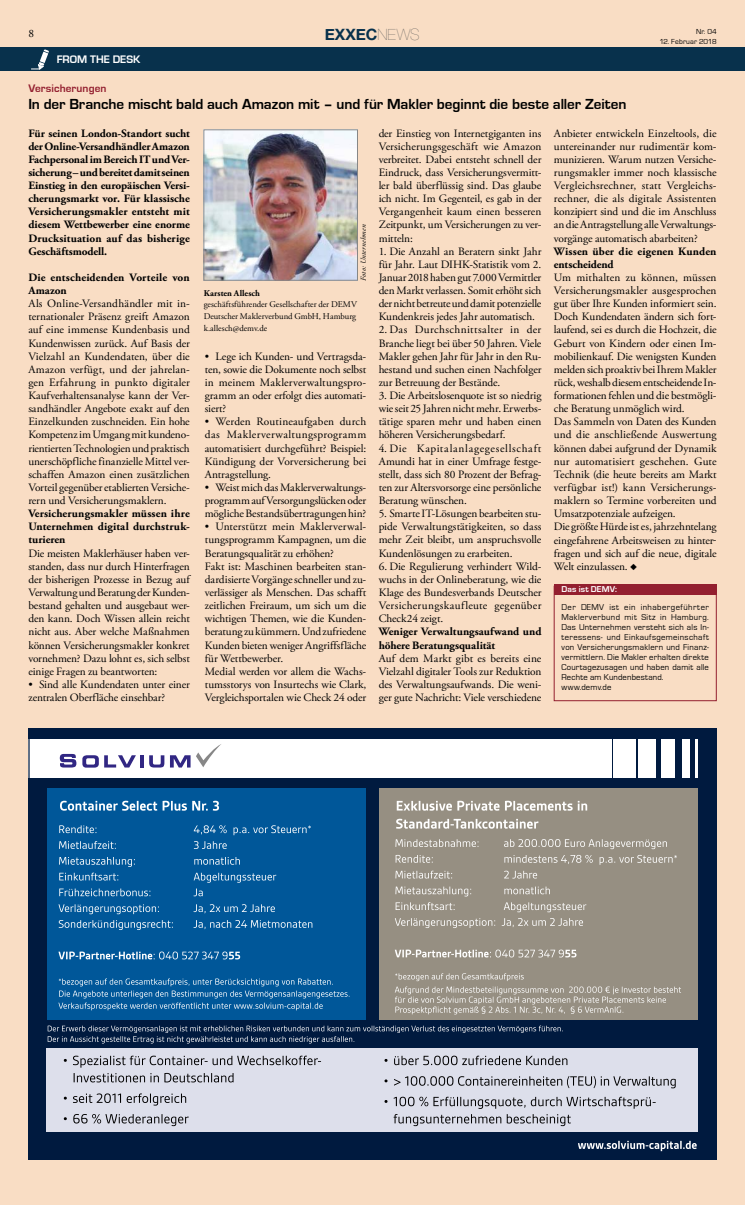
<style>
.page{position:relative;width:745px;height:1205px;background:#fff}
.page>*{position:absolute;margin:0;border:0;box-sizing:border-box;transform-origin:0 0}
.t1{font:700 15.62px "Helvetica Neue";color:#08314c}
.t2{font:700 15px "Eurostile";letter-spacing:-.005em;color:#000}
.t3{font:11.25px/13.1px "Adobe Garamond Pro";letter-spacing:-.005em;color:#000;text-align:justify}
.t4{font:700 11.25px/13.1px "Adobe Garamond Pro";letter-spacing:.005em;color:#000}
.t5{font:700 11.25px "Eurostile";letter-spacing:.01em;color:#931f2f}
.t6{font:700 11.25px "Eurostile";color:#fff}
.t7{font:8.75px/10px "Eurostile";letter-spacing:.03em;color:#000}
.t8{font:8.75px/11.9px "Adobe Garamond Pro";letter-spacing:-.005em;color:#000;text-align:justify}
.t9{font:700 8.75px "Adobe Garamond Pro";letter-spacing:.005em;color:#000}
.t10{font:700 8.75px "Eurostile";letter-spacing:.015em;color:#fff}
.t11{font:7.5px "Eurostile";letter-spacing:.015em;color:#000}
.t12{font:italic 7.5px "Adobe Garamond Pro";letter-spacing:.02em;color:#000}
.s1{font-weight:200;color:#575756}
</style>
<div class="page">
<div style="left:0;top:0;width:744px;height:1205px;background:#f9ddc4"></div>
<div style="left:0;top:48px;width:744px;height:23px;background:#08314c"></div>
<svg style="left:31px;top:49px;width:18px;height:21px"></svg>
<div style="left:553px;top:586px;width:163px;height:115px;border:1px solid #931f2f"></div>
<div style="left:553px;top:584px;width:163px;height:11px;background:#931f2f"></div>
<img style="left:205px;top:132px;width:150px;height:146px">
<div style="left:203px;top:130px;width:154px;height:150px;border:1px solid #878787"></div>
<svg style="left:28px;top:728px;width:688px;height:431px;background:#678097"></svg>
<p class="t3" style="left:28px;top:27px;width:7px">8</p>
<p class="t6" style="left:57px;top:53px;width:85px">FROM THE DESK</p>
<h1 class="t1" style="left:324px;top:25px;width:96px">EXXEC<span class="s1">NEWS</span></h1>
<p class="t11" style="left:695px;top:27px;width:22px">Nr. 04</p>
<p class="t11" style="left:659px;top:37px;width:59px">12. Februar 2018</p>
<p class="t5" style="left:28px;top:82px;width:80px">Versicherungen</p>
<h2 class="t2" style="left:28px;top:96px;width:599px">In der Branche mischt bald auch Amazon mit – und für Makler beginnt die beste aller Zeiten</h2>
<p class="t4" style="left:28px;top:127px;width:163px;text-align:justify">Für seinen London-Standort sucht der Online-Versandhändler Amazon Fachpersonal im Bereich IT und Ver&shy;sicherung – und bereitet damit seinen Einstieg in den europäischen Versi&shy;cherungsmarkt vor. Für klassische Versicherungsmakler entsteht mit diesem Wettbewerber eine enorme Drucksituation auf das bisherige Geschäftsmodell.</p>
<p class="t4" style="left:28px;top:271px;width:163px">Die entscheidenden Vorteile von<br>Amazon</p>
<p class="t3" style="left:28px;top:297px;width:163px">Als Online-Versandhändler mit in&shy;ternationaler Präsenz greift Amazon auf eine immense Kundenbasis und Kundenwissen zurück. Auf Basis der Vielzahl an Kundendaten, über die Amazon verfügt, und der jahrelan&shy;gen Erfahrung in punkto digitaler Kaufverhaltensanalyse kann der Ver&shy;sandhändler Angebote exakt auf den Einzelkunden zuschneiden. Ein hohe Kompetenz im Umgang mit kundeno&shy;rientierten Technologien und praktisch unerschöpfliche finanzielle Mittel ver&shy;schaffen Amazon einen zusätzlichen Vorteil gegenüber etablierten Versiche&shy;rern und Versicherungsmaklern.</p>
<p class="t4" style="left:28px;top:507px;width:163px;text-align:justify">Versicherungsmakler müssen ihre Unternehmen digital durchstruk&shy;turieren</p>
<p class="t3" style="left:28px;top:547px;width:163px">Die meisten Maklerhäuser haben ver&shy;standen, dass nur durch Hinterfragen der bisherigen Prozesse in Bezug auf Verwaltung und Beratung der Kunden&shy;bestand gehalten und ausgebaut wer&shy;den kann. Doch Wissen allein reicht nicht aus. Aber welche Maßnahmen können Versicherungsmakler konkret vornehmen? Dazu lohnt es, sich selbst einige Fragen zu beantworten:</p>
<p class="t3" style="left:28px;top:678px;width:163px">• Sind alle Kundendaten unter einer zentralen Oberfläche einsehbar?</p>
<p class="t12" style="left:358px;top:281px;width:58px;rotate:-90deg">Foto: Unternehmen</p>
<p class="t9" style="left:203px;top:288px;width:58px">Karsten Allesch</p>
<p class="t8" style="left:203px;top:299px;width:155px">geschäftsführender Gesellschafter der DEMV Deutscher Maklerverbund GmbH, Hamburg k.allesch@demv.de</p>
<p class="t3" style="left:205px;top:350px;width:163px">• Lege ich Kunden- und Vertragsda&shy;ten, sowie die Dokumente noch selbst in meinem Maklerverwaltungspro&shy;gramm an oder erfolgt dies automati&shy;siert?</p>
<p class="t3" style="left:205px;top:416px;width:163px">• Werden Routineaufgaben durch das Maklerverwaltungsprogramm automatisiert durchgeführt? Beispiel:<br>Kündigung der Vorversicherung bei Antragstellung.</p>
<p class="t3" style="left:205px;top:481px;width:163px">• Weist mich das Maklerverwaltungs&shy;programm auf Versorgungslücken oder mögliche Bestandsübertragungen hin?</p>
<p class="t3" style="left:205px;top:521px;width:163px;text-align:left">• Unterstützt mein Maklerverwal&shy;tungsprogramm Kampagnen, um die Beratungsqualität zu erhöhen?<br>Fakt ist: Maschinen bearbeiten stan&shy;dardisierte Vorgänge schneller und zu&shy;verlässiger als Menschen. Das schafft zeitlichen Freiraum, um sich um die wichtigen Themen, wie die Kunden&shy;beratung zu kümmern. Und zufriedene Kunden bieten weniger Angriffsfläche für Wettbewerber.<br>Medial werden vor allem die Wachs&shy;tumsstorys von Insurtechs wie Clark, Vergleichsportalen wie Check 24 oder</p>
<p class="t3" style="left:378px;top:127px;width:164px">der Einstieg von Internetgiganten ins Versicherungsgeschäft wie Amazon verbreitet. Dabei entsteht schnell der Eindruck, dass Versicherungsvermitt&shy;ler bald überflüssig sind. Das glaube ich nicht. Im Gegenteil, es gab in der Vergangenheit kaum einen besseren Zeitpunkt, um Versicherungen zu ver&shy;mitteln:</p>
<p class="t3" style="left:378px;top:245px;width:164px">1. Die Anzahl an Beratern sinkt Jahr für Jahr. Laut DIHK-Statistik vom 2.<br>Januar 2018 haben gut 7.000 Vermittler den Markt verlassen. Somit erhöht sich der nicht betreute und damit potenzielle Kundenkreis jedes Jahr automatisch.</p>
<p class="t3" style="left:378px;top:324px;width:164px">2. Das Durchschnittsalter in der Branche liegt bei über 50 Jahren. Viele Makler gehen Jahr für Jahr in den Ru&shy;hestand und suchen einen Nachfolger zur Betreuung der Bestände.</p>
<p class="t3" style="left:378px;top:389px;width:164px">3. Die Arbeitslosenquote ist so niedrig wie seit 25 Jahren nicht mehr. Erwerbs&shy;tätige sparen mehr und haben einen höheren Versicherungsbedarf.</p>
<p class="t3" style="left:378px;top:442px;width:164px">4. Die Kapitalanlagegesellschaft Amundi hat in einer Umfrage festge&shy;stellt, dass sich 80 Prozent der Befrag&shy;ten zur Altersvorsorge eine persönliche Beratung wünschen.</p>
<p class="t3" style="left:378px;top:507px;width:164px">5. Smarte IT-Lösungen bearbeiten stu&shy;pide Verwaltungstätigkeiten, so dass mehr Zeit bleibt, um anspruchsvolle Kundenlösungen zu erarbeiten.</p>
<p class="t3" style="left:378px;top:560px;width:164px">6. Die Regulierung verhindert Wild&shy;wuchs in der Onlineberatung, wie die Klage des Bundesverbands Deutscher Versicherungskaufleute gegenüber Check24 zeigt.</p>
<p class="t4" style="left:378px;top:625px;width:164px">Weniger Verwaltungsaufwand und höhere Beratungsqualität</p>
<p class="t3" style="left:378px;top:652px;width:164px">Auf dem Markt gibt es bereits eine Vielzahl digitaler Tools zur Reduktion des Verwaltungsaufwands. Die weni&shy;ger gute Nachricht: Viele verschiedene</p>
<p class="t3" style="left:553px;top:127px;width:164px">Anbieter entwickeln Einzeltools, die untereinander nur rudimentär kom&shy;munizieren. Warum nutzen Versiche&shy;rungsmakler immer noch klassische Vergleichsrechner, statt Vergleichs&shy;rechner, die als digitale Assistenten konzipiert sind und die im Anschluss an die Antragstellung alle Verwaltungs&shy;vorgänge automatisch abarbeiten?</p>
<p class="t4" style="left:553px;top:245px;width:164px">Wissen über die eigenen Kunden entscheidend</p>
<p class="t3" style="left:553px;top:271px;width:164px;text-align:left">Um mithalten zu können, müssen Versicherungsmakler ausgesprochen gut über Ihre Kunden informiert sein.<br>Doch Kundendaten ändern sich fort&shy;laufend, sei es durch die Hochzeit, die Geburt von Kindern oder einen Im&shy;mobilienkauf. Die wenigsten Kunden melden sich proaktiv bei Ihrem Makler rück, weshalb diesem entscheidende In&shy;formationen fehlen und die bestmögli&shy;che Beratung unmöglich wird.<br>Das Sammeln von Daten des Kunden und die anschließende Auswertung können dabei aufgrund der Dynamik nur automatisiert geschehen. Gute Technik (die heute bereits am Markt verfügbar ist!) kann Versicherungs&shy;maklern so Termine vorbereiten und Umsatzpotenziale aufzeigen.<br>Die größte Hürde ist es, jahrzehntelang eingefahrene Arbeitsweisen zu hinter&shy;fragen und sich auf die neue, digitale Welt einzulassen. ◆</p>
<p class="t10" style="left:561px;top:584px;width:57px">Das ist DEMV:</p>
<p class="t7" style="left:561px;top:602px;width:149px">Der DEMV ist ein inhabergeführter Maklerverbund mit Sitz in Hamburg.<br>Das Unternehmen versteht sich als In&shy;teressens- und Einkaufsgemeinschaft von Versicherungsmaklern und Finanz&shy;vermittlern. Die Makler erhalten direkte Courtagezusagen und haben damit alle Rechte am Kundenbestand. www.demv.de</p>
</div>
